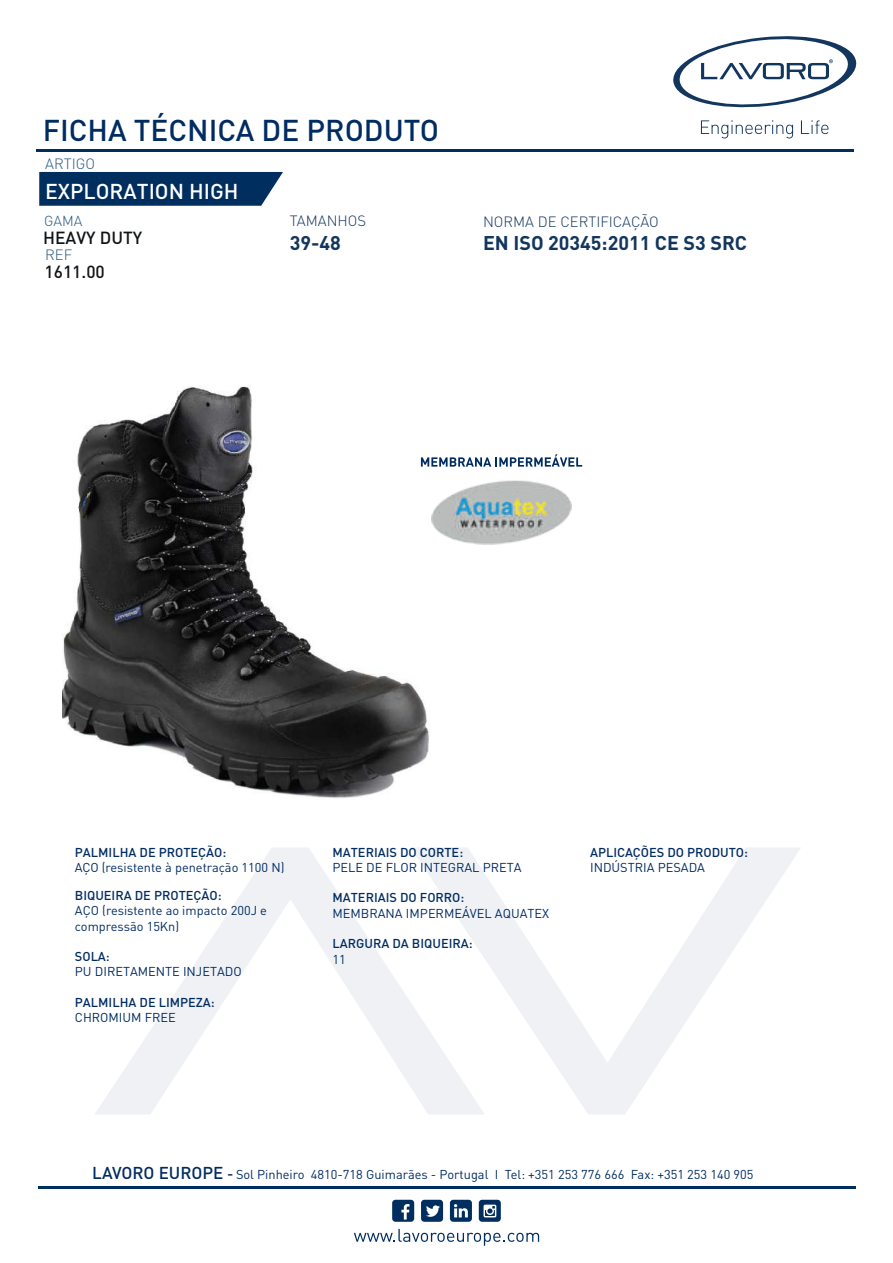
<style>
.page{position:relative;width:893px;height:1263px;background:#fff}
.page>*{position:absolute;margin:0;border:0;box-sizing:border-box;transform-origin:0 0}
.t1{font:500 29.7px "DIN Pro";color:#002c62}
.t2{font:500 21.3px "DIN Pro";color:#fff}
.t3{font:700 19.65px "DIN Pro";color:#13365e}
.t4{font:500 17.4px "DIN Pro";color:#111416}
.t5{font:300 14.7px "DIN Pro";color:#13365e}
.t6{font:300 14.7px "DIN Pro";color:#25557c}
.t7{font:300 14.4px "DIN Pro";color:#25557c}
.t8{font:12.75px/15.3px "DIN Pro";color:#002c62}
.t9{font:500 12.75px "DIN Pro";color:#002c62}
.s1{font-weight:500;font-size:16.95px}
.s2{font-weight:500;font-size:14.85px}
</style>
<div class="page">
<svg style="left:39px;top:172px;width:244px;height:34px;background:#0d3867"></svg>
<svg style="left:673px;top:36px;width:184px;height:72px"></svg>
<svg style="left:701px;top:120px;width:92px;height:18px"></svg>
<svg style="left:801px;top:120px;width:27px;height:14px"></svg>
<svg style="left:95px;top:848px;width:316px;height:266px"></svg>
<svg style="left:411px;top:848px;width:390px;height:266px"></svg>
<hr style="left:38px;top:1186px;width:817px;height:3px;background:#002e5f">
<hr style="left:36px;top:149px;width:817px;height:3px;background:#002e5f">
<svg style="left:354px;top:1229px;width:185px;height:17px"></svg>
<svg style="left:392px;top:1200px;width:22px;height:22px"></svg>
<svg style="left:421px;top:1200px;width:22px;height:22px"></svg>
<svg style="left:479px;top:1200px;width:22px;height:22px"></svg>
<svg style="left:450px;top:1200px;width:22px;height:22px"></svg>
<img style="left:62px;top:386px;width:367px;height:412px">
<img style="left:431px;top:480px;width:141px;height:65px">
<svg style="left:421px;top:454px;width:161px;height:13px"></svg>
<h1 class="t1" style="left:43px;top:110px;width:398px">FICHA TÉCNICA DE PRODUTO</h1>
<p class="t6" style="left:45px;top:154px;width:51px">ARTIGO</p>
<h2 class="t2" style="left:45px;top:177px;width:195px">EXPLORATION HIGH</h2>
<p class="t7" style="left:44px;top:211px;width:40px">GAMA</p>
<p class="t5" style="left:483px;top:212px;width:177px">NORMA DE CERTIFICAÇÃO</p>
<h3 class="t3" style="left:483px;top:230px;width:266px">EN ISO 20345:2011 CE S3 SRC</h3>
<p class="t5" style="left:290px;top:211px;width:78px">TAMANHOS</p>
<h3 class="t3" style="left:290px;top:229px;width:53px">39-48</h3>
<h3 class="t4" style="left:43px;top:226px;width:101px">HEAVY DUTY</h3>
<p class="t6" style="left:45px;top:245px;width:29px">REF</p>
<h3 class="t4" style="left:45px;top:260px;width:62px">1611.00</h3>
<p class="t9" style="left:75px;top:843px;width:153px">PALMILHA DE PROTEÇÃO:</p>
<p class="t8" style="left:75px;top:859px;width:211px">AÇO (resistente à penetração 1100 N)</p>
<p class="t9" style="left:75px;top:887px;width:148px">BIQUEIRA DE PROTEÇÃO:</p>
<p class="t8" style="left:75px;top:902px;width:194px">AÇO (resistente ao impacto 200J e compressão 15Kn)</p>
<p class="t9" style="left:75px;top:948px;width:36px">SOLA:</p>
<p class="t8" style="left:75px;top:964px;width:168px">PU DIRETAMENTE INJETADO</p>
<p class="t9" style="left:75px;top:994px;width:141px">PALMILHA DE LIMPEZA:</p>
<p class="t8" style="left:75px;top:1009px;width:103px">CHROMIUM FREE</p>
<p class="t9" style="left:332px;top:843px;width:132px">MATERIAIS DO CORTE:</p>
<p class="t8" style="left:332px;top:859px;width:191px">PELE DE FLOR INTEGRAL PRETA</p>
<p class="t9" style="left:332px;top:889px;width:133px">MATERIAIS DO FORRO:</p>
<p class="t8" style="left:332px;top:905px;width:218px">MEMBRANA IMPERMEÁVEL AQUATEX</p>
<p class="t9" style="left:332px;top:935px;width:142px">LARGURA DA BIQUEIRA:</p>
<p class="t8" style="left:332px;top:951px;width:15px">11</p>
<p class="t9" style="left:590px;top:843px;width:159px">APLICAÇÕES DO PRODUTO:</p>
<p class="t8" style="left:590px;top:859px;width:116px">INDÚSTRIA PESADA</p>
<p class="t8" style="left:92px;top:1166px;width:663px"><span class="s1">LAVORO EUROPE</span> <span class="s2">-</span> Sol Pinheiro 4810-718 Guimarães - Portugal I Tel: +351 253 776 666 Fax: +351 253 140 905</p>
</div>
